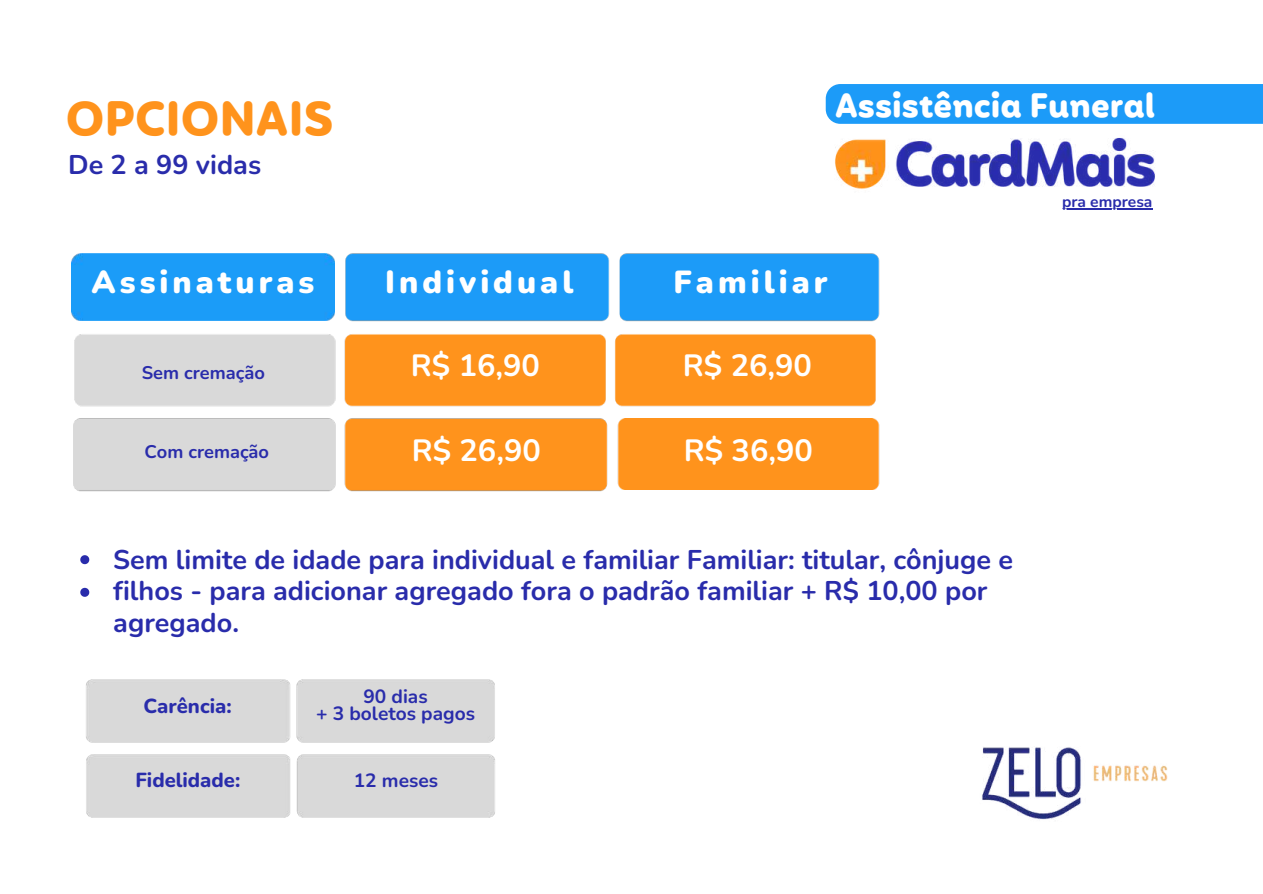
<style>
.page{position:relative;width:1263px;height:894px;background:#fff}
.page>*{position:absolute;margin:0;border:0;box-sizing:border-box;transform-origin:0 0}
.t1{font:700 46.05px "Mohr Rounded Alt";color:#ff931c}
.t2{font:700 32.4px "Mohr Rounded Alt";color:#fff}
.t3{font:900 31.8px "Nunito";letter-spacing:.125em;color:#fff}
.t4{font:700 30.75px "Nunito";color:#fff}
.t5{font:700 27px/31.5px "Nunito";color:#292cab}
.t6{font:800 20.25px "Nunito";color:#292cab}
.t7{font:700 19.2px/16.8px "Nunito";color:#292cab;text-align:center}
.t8{font:700 18.3px "Nunito";color:#292cab}
.t9{font:700 15.6px "Nunito";color:#292cab}
</style>
<div class="page">
<div style="left:826px;top:84px;width:437px;height:40px;background:#1c9bf8"></div>
<div style="left:72px;top:253px;width:263px;height:67px;background:#1b9cf8"></div>
<img style="left:86px;top:679px;width:409px;height:139px">
<img style="left:73px;top:418px;width:535px;height:74px">
<img style="left:74px;top:334px;width:802px;height:73px">
<svg style="left:80px;top:555px;width:9px;height:9px"></svg>
<svg style="left:80px;top:587px;width:9px;height:9px"></svg>
<div style="left:617px;top:419px;width:262px;height:70px;background:#ff931c"></div>
<img style="left:345px;top:253px;width:535px;height:69px">
<img style="left:835px;top:138px;width:320px;height:72px">
<hr style="left:1062px;top:209px;width:90px;height:1px;background:#292cab">
<img style="left:982px;top:747px;width:186px;height:73px">
<h1 class="t1" style="left:66px;top:100px;width:269px">OPCIONAIS</h1>
<p class="t2" style="left:835px;top:92px;width:322px">Assistência Funeral</p>
<p class="t5" style="left:68px;top:150px;width:195px">De 2 a 99 vidas</p>
<p class="t3" style="left:92px;top:260px;width:224px">Assinaturas</p>
<p class="t3" style="left:385px;top:260px;width:190px">Individual</p>
<p class="t3" style="left:673px;top:260px;width:156px">Familiar</p>
<p class="t8" style="left:142px;top:360px;width:125px">Sem cremação</p>
<p class="t8" style="left:145px;top:439px;width:126px">Com cremação</p>
<p class="t4" style="left:411px;top:345px;width:131px">R$ 16,90</p>
<p class="t4" style="left:412px;top:429px;width:131px">R$ 26,90</p>
<p class="t4" style="left:683px;top:345px;width:131px">R$ 26,90</p>
<p class="t4" style="left:684px;top:429px;width:131px">R$ 36,90</p>
<p class="t5" style="left:113px;top:544px;width:901px">Sem limite de idade para individual e familiar Familiar: titular, cônjuge e filhos - para adicionar agregado fora o padrão familiar + R$ 10,00 por agregado.</p>
<p class="t6" style="left:143px;top:692px;width:90px">Carência:</p>
<p class="t6" style="left:135px;top:766px;width:106px">Fidelidade:</p>
<p class="t7" style="left:316px;top:687px;width:160px">90 dias<br>+ 3 boletos pagos</p>
<p class="t7" style="left:354px;top:772px;width:86px">12 meses</p>
<p class="t9" style="left:1062px;top:192px;width:92px">pra empresa</p>
</div>
